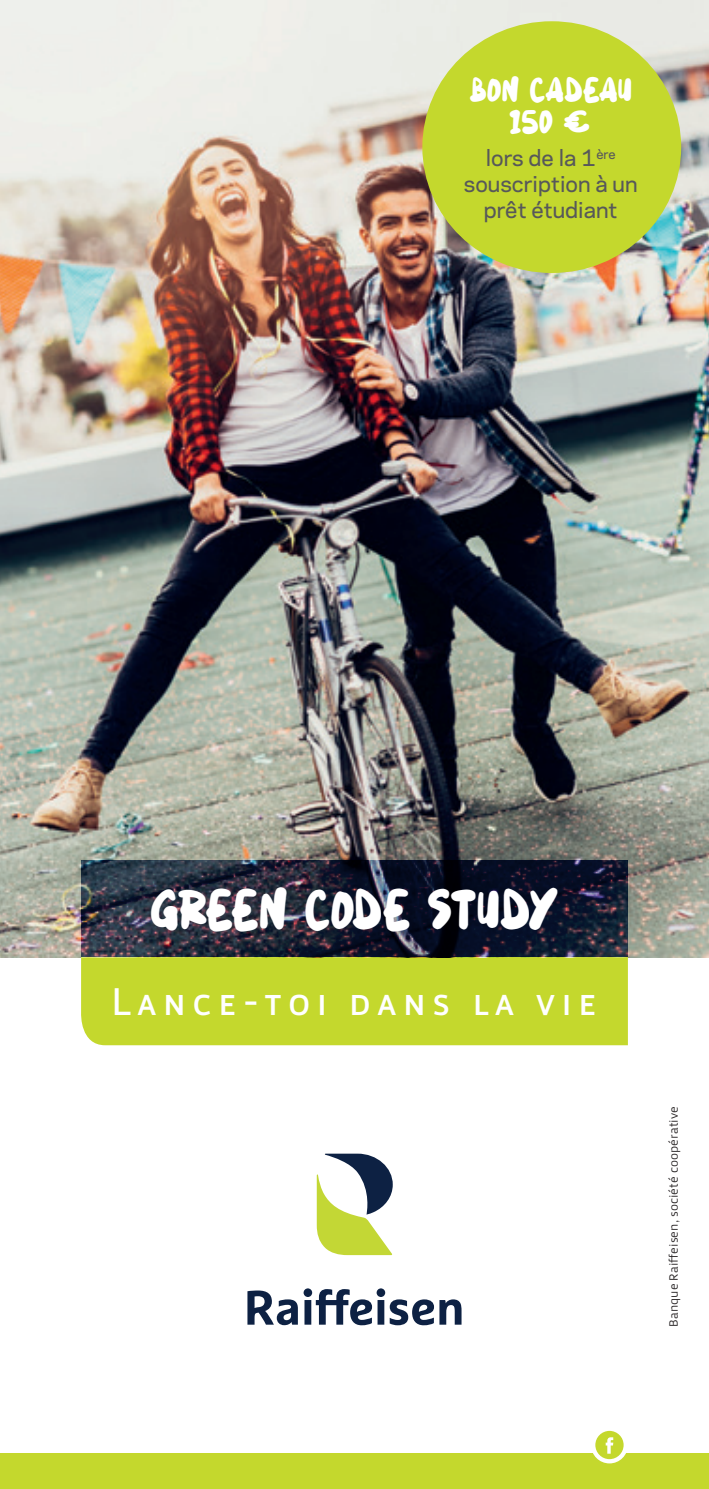
<style>
.page{position:relative;width:709px;height:1489px;background:#fff}
.page>*{position:absolute;margin:0;border:0;box-sizing:border-box;transform-origin:0 0}
.t1{font:45px "Blueberry";letter-spacing:-.035em;color:#fff}
.t2{font:40px "Priva Two Pro";letter-spacing:.15em;color:#fff}
.t3{font:27.5px/33px "Blueberry";color:#fff;text-align:center}
.t4{font:500 21.25px/25.5px "Galaxie Polaris";color:#57585a;text-align:center}
.t5{font:12.5px "Priva One Pro";color:#231f20}
</style>
<div class="page">
<img style="left:0;top:0;width:709px;height:957px">
<div style="left:80px;top:957px;width:548px;height:88px;background:#c4d82d"></div>
<svg style="left:81px;top:860px;width:547px;height:97px;background:#1f2336"></svg>
<div style="left:0;top:1453px;width:709px;height:35px;background:#c4d82d"></div>
<div style="left:591px;top:1426px;width:37px;height:37px;background:#fff;border-radius:50%"></div>
<svg style="left:595px;top:1430px;width:28px;height:28px"></svg>
<div style="left:422px;top:21px;width:259px;height:252px;background:#c4d82d;border-radius:50%"></div>
<svg style="left:247px;top:1288px;width:214px;height:37px"></svg>
<svg style="left:317px;top:1153px;width:76px;height:101px"></svg>
<p class="t3" style="left:469px;top:75px;width:162px">BON CADEAU<br>150 €</p>
<p class="t4" style="left:464px;top:144px;width:175px">lors de la 1<sup>ère </sup>souscription à un prêt étudiant</p>
<p class="t1" style="left:150px;top:886px;width:410px">GREEN CODE STUDY</p>
<p class="t2" style="left:111px;top:976px;width:487px">Lance-toi dans la vie</p>
<p class="t5" style="left:665px;top:1326px;width:222px;rotate:-90deg">Banque Raiffeisen, société coopérative</p>
</div>
